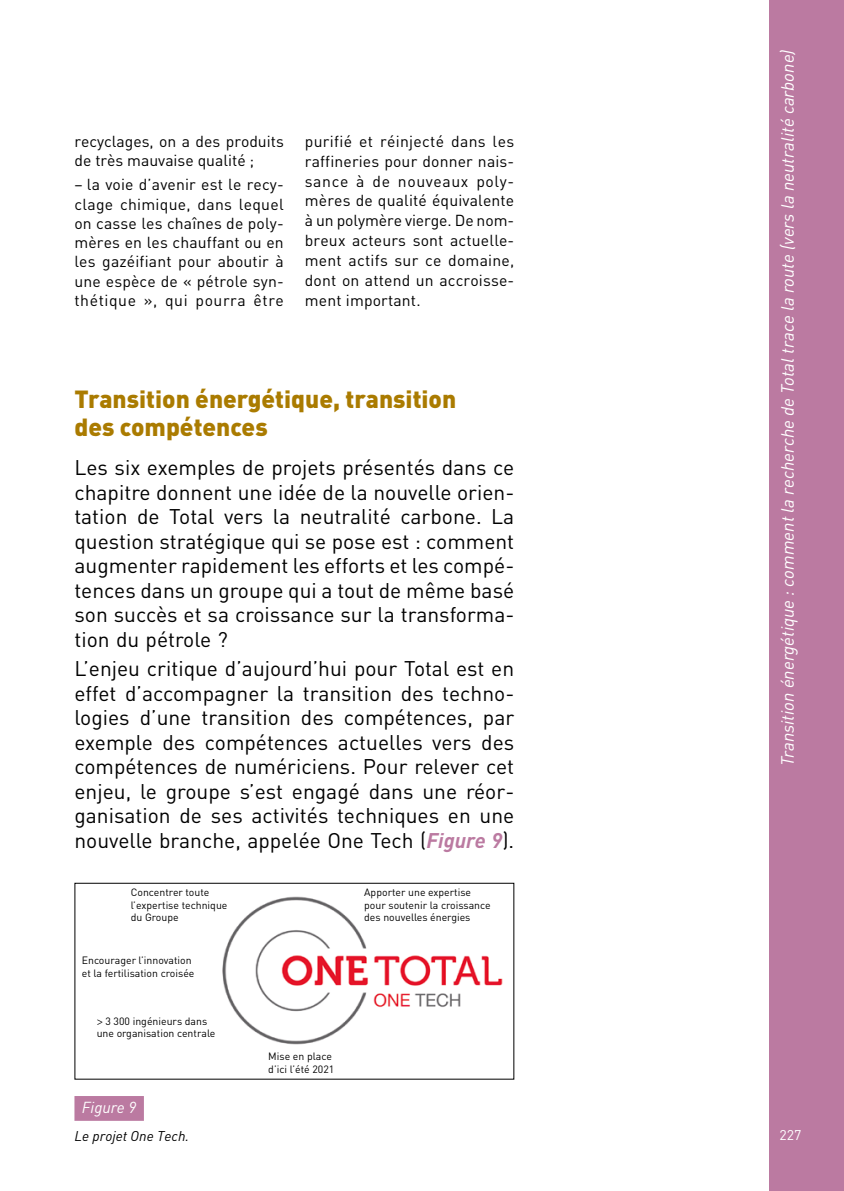
<style>
.page{position:relative;width:844px;height:1191px;background:#fff}
.page>*{position:absolute;margin:0;border:0;box-sizing:border-box;transform-origin:0 0}
.Conclusion_titre{font:900 24.5px/28px "DIN";color:#aa7b00}
.Conclusion_texte{font:21px/24.5px "DIN";color:#000;text-align:justify}
.t1{font:italic 17.5px "DIN";color:#fff}
.Texte_courant{font:15.75px/19.9px "DIN";letter-spacing:.01em;color:#000;text-align:justify}
.Figure_numero{font:italic 15.75px "DIN";color:#fff}
.Figure_titre{font:italic 14px "DIN";color:#000}
.t2{font:14px "DIN";color:#fff}
.t3{font:10.5px/12.6px "DIN";color:#000}
.s1{font-weight:700;font-style:italic;color:#bb7aa1}
.s2{font-family:"Myriad Pro"}
</style>
<div class="page">
<div style="left:769px;top:0;width:74px;height:1191px;background:#bb7aa1"></div>
<div style="left:74px;top:1096px;width:70px;height:24px;background:#bb7aa1"></div>
<img style="left:222px;top:896px;width:281px;height:149px">
<div style="left:74px;top:882px;width:440px;height:197px;border:1px solid #000"></div>
<p class="Texte_courant" style="left:74px;top:131px;width:211px;line-height:19.2px">recyclages, on a des produits de très mauvaise qualité ;</p>
<p class="Texte_courant" style="left:74px;top:175px;width:211px;line-height:19.2px">– la voie d’avenir est le recy&shy;clage chimique, dans lequel on casse les chaînes de poly&shy;mères en les chauffant ou en les gazéifiant pour aboutir à une espèce de « pétrole syn&shy;thétique », qui pourra être</p>
<p class="Texte_courant" style="left:305px;top:131px;width:211px">purifié et réinjecté dans les raffineries pour donner nais&shy;sance à de nouveaux poly&shy;mères de qualité équivalente à un polymère vierge. De nom&shy;breux acteurs sont actuelle&shy;ment actifs sur ce domaine, dont on attend un accroisse&shy;ment important.</p>
<p class="Conclusion_titre" style="left:74px;top:383px;width:383px">Transition énergétique, transition des compétences</p>
<p class="Conclusion_texte" style="left:74px;top:455px;width:441px">Les six exemples de projets présentés dans ce chapitre donnent une idée de la nouvelle orien&shy;tation de Total vers la neutralité carbone. La question stratégique qui se pose est : comment augmenter rapidement les efforts et les compé&shy;tences dans un groupe qui a tout de même basé son succès et sa croissance sur la transforma&shy;tion du pétrole ?</p>
<p class="Conclusion_texte" style="left:74px;top:656px;width:441px">L’enjeu critique d’aujourd’hui pour Total est en effet d’accompagner la transition des techno&shy;logies d’une transition des compétences, par exemple des compétences actuelles vers des compétences de numériciens. Pour relever cet enjeu, le groupe s’est engagé dans une réor&shy;ganisation de ses activités techniques en une nouvelle branche, appelée One Tech (<span class="s1">Figure 9</span>).</p>
<p class="t3" style="left:131px;top:885px;width:98px">Concentrer toute l’expertise technique du Groupe</p>
<p class="t3" style="left:82px;top:953px;width:114px">Encourager l’innovation et la fertilisation croisée</p>
<p class="t3" style="left:364px;top:885px;width:128px">Apporter une expertise pour soutenir la croissance des nouvelles énergies</p>
<p class="t3" style="left:97px;top:1014px;width:120px"><span class="s2">&gt;</span> 3 300 ingénieurs dans une organisation centrale</p>
<p class="Figure_numero" style="left:82px;top:1097px;width:56px">Figure 9</p>
<p class="Figure_titre" style="left:74px;top:1127px;width:116px">Le projet One Tech.</p>
<p class="t3" style="left:268px;top:1049px;width:67px">Mise en place d’ici l’été 2021</p>
<p class="t1" style="left:776px;top:766px;width:718px;rotate:-90deg">Transition énergétique : comment la recherche de Total trace la route (vers la neutralité carbone)</p>
<p class="t2" style="left:779px;top:1125px;width:23px">227</p>
</div>
